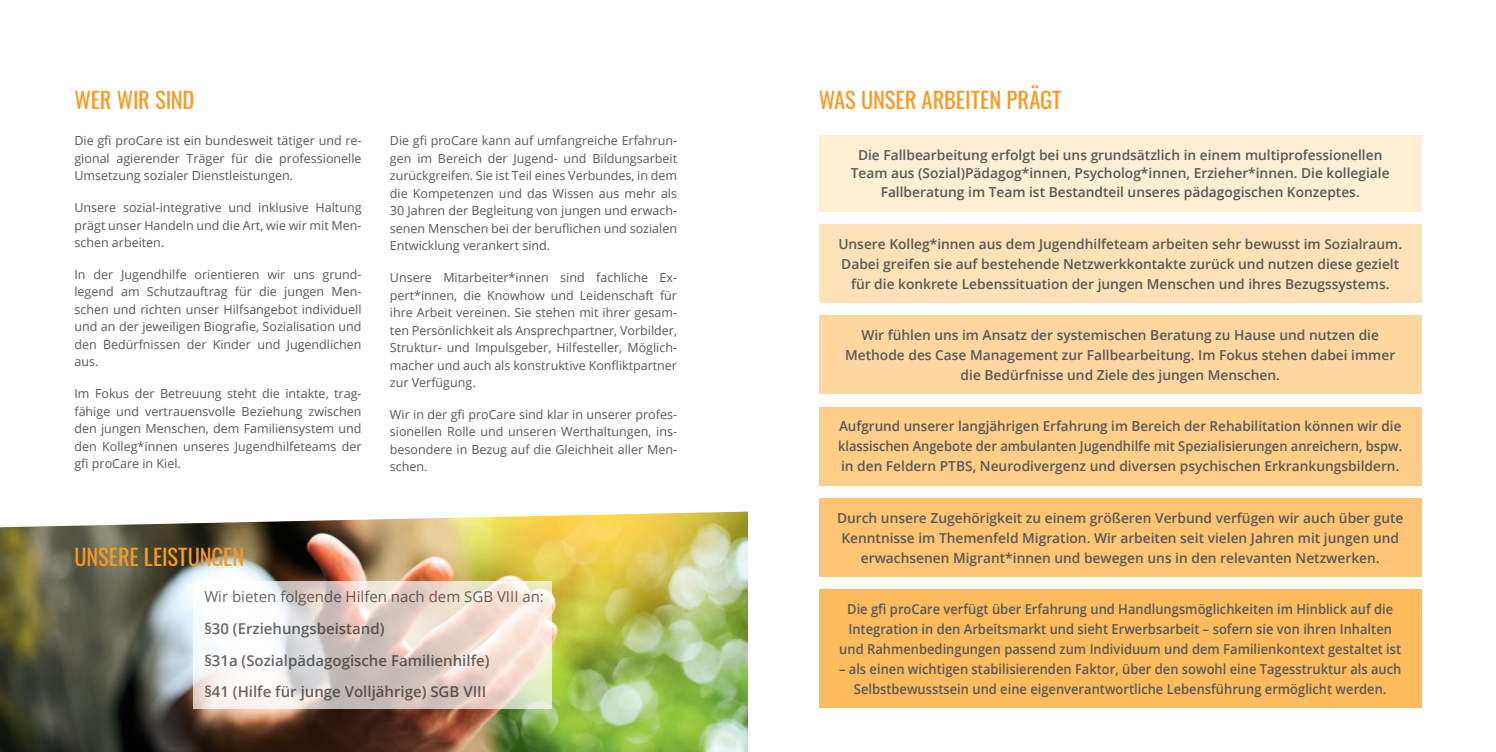
<style>
.page{position:relative;width:1496px;height:752px;background:#fff}
.page>*{position:absolute;margin:0;border:0;box-sizing:border-box;transform-origin:0 0}
.t1{font:22.5px "Oswald";letter-spacing:-.005em;color:#f79a21}
.t2{font:600 15px/31.6px "Open Sans";color:#231f20}
.t3{font:15px "Open Sans";color:#231f20}
.t4{font:600 13.75px/20px "Open Sans";color:#57585a;text-align:center}
.t5{font:600 13.75px/20px "Open Sans";color:#57585a;text-align:center;scale:.94 1}
.t6{font:12.5px/17.5px "Open Sans";color:#57585a;text-align:justify}
</style>
<div class="page">
<div style="left:819px;top:135px;width:602px;height:76px;background:#feeed2"></div>
<div style="left:819px;top:224px;width:602px;height:78px;background:#fee2b7"></div>
<div style="left:819px;top:315px;width:602px;height:79px;background:#fed79f"></div>
<div style="left:819px;top:406px;width:602px;height:79px;background:#fdce88"></div>
<div style="left:819px;top:497px;width:602px;height:79px;background:#fdc573"></div>
<img style="left:0;top:511px;width:748px;height:240px">
<div style="left:819px;top:589px;width:602px;height:119px;background:#fcbc5e"></div>
<svg style="left:193px;top:581px;width:358px;height:128px"></svg>
<h1 class="t1" style="left:74px;top:88px;width:121px">WER WIR SIND</h1>
<p class="t6" style="left:74px;top:131px;width:289px">Die gfi proCare ist ein bundesweit tätiger und re&shy;gional agierender Träger für die professionelle Umsetzung sozialer Dienstleistungen.</p>
<p class="t6" style="left:74px;top:198px;width:289px">Unsere sozial-integrative und inklusive Haltung prägt unser Handeln und die Art, wie wir mit Men&shy;schen arbeiten.</p>
<p class="t6" style="left:74px;top:265px;width:289px">In der Jugendhilfe orientieren wir uns grund&shy;legend am Schutzauftrag für die jungen Men&shy;schen und richten unser Hilfsangebot individuell und an der jeweiligen Biografie, Sozialisation und den Bedürfnissen der Kinder und Jugendlichen aus.</p>
<p class="t6" style="left:74px;top:384px;width:289px">Im Fokus der Betreuung steht die intakte, trag&shy;fähige und vertrauensvolle Beziehung zwischen den jungen Menschen, dem Familiensystem und den Kolleg*innen unseres Jugendhilfeteams der gfi proCare in Kiel.</p>
<p class="t6" style="left:390px;top:131px;width:289px">Die gfi proCare kann auf umfangreiche Erfahrun&shy;gen im Bereich der Jugend- und Bildungsarbeit zurückgreifen. Sie ist Teil eines Verbundes, in dem die Kompetenzen und das Wissen aus mehr als 30 Jahren der Begleitung von jungen und erwach&shy;senen Menschen bei der beruflichen und sozialen Entwicklung verankert sind.</p>
<p class="t6" style="left:390px;top:268px;width:289px">Unsere Mitarbeiter*innen sind fachliche Ex&shy;pert*innen, die Knowhow und Leidenschaft für ihre Arbeit vereinen. Sie stehen mit ihrer gesam&shy;ten Persönlichkeit als Ansprechpartner, Vorbilder, Struktur- und Impulsgeber, Hilfesteller, Möglich&shy;macher und auch als konstruktive Konfliktpartner zur Verfügung.</p>
<p class="t6" style="left:390px;top:405px;width:289px">Wir in der gfi proCare sind klar in unserer profes&shy;sionellen Rolle und unseren Werthaltungen, ins&shy;besondere in Bezug auf die Gleichheit aller Men&shy;schen.</p>
<h1 class="t1" style="left:74px;top:544px;width:171px">UNSERE LEISTUNGEN</h1>
<p class="t3" style="left:204px;top:590px;width:341px">Wir bieten folgende Hilfen nach dem SGB VIII an:</p>
<p class="t2" style="left:204px;top:613px;width:287px">§30 (Erziehungsbeistand)<br>§31a (Sozialpädagogische Familienhilfe) §41 (Hilfe für junge Volljährige) SGB VIII</p>
<h1 class="t1" style="left:819px;top:88px;width:244px">WAS UNSER ARBEITEN PRÄGT</h1>
<p class="t4" style="left:850px;top:147px;width:540px;line-height:18.8px">Die Fallbearbeitung erfolgt bei uns grundsätzlich in einem multiprofessionellen<br>Team aus (Sozial)Pädagog*innen, Psycholog*innen, Erzieher*innen. Die kollegiale<br>Fall beratung im Team ist Bestandteil unseres pädagogischen Konzeptes.</p>
<p class="t4" style="left:838px;top:235px;width:565px">Unsere Kolleg*innen aus dem Jugendhilfeteam arbeiten sehr bewusst im Sozialraum.<br>Dabei greifen sie auf bestehende Netzwerkkontakte zurück und nutzen diese gezielt für die konkrete Lebenssituation der jungen Menschen und ihres Bezugssystems.</p>
<p class="t4" style="left:845px;top:326px;width:551px">Wir fühlen uns im Ansatz der systemischen Beratung zu Hause und nutzen die<br>Methode des Case Management zur Fallbearbeitung. Im Fokus stehen dabei immer die Bedürfnisse und Ziele des jungen Menschen.</p>
<p class="t4" style="left:838px;top:417px;width:566px;text-align:justify">Aufgrund unserer langjährigen Erfahrung im Bereich der Rehabilitation können wir die klassischen Angebote der ambulanten Jugendhilfe mit Spezialisierungen anreichern, bspw. in den Feldern PTBS, Neurodivergenz und diversen psychischen Erkrankungsbildern.</p>
<p class="t4" style="left:837px;top:508px;width:568px">Durch unsere Zugehörigkeit zu einem größeren Verbund verfügen wir auch über gute<br>Kenntnisse im Themenfeld Migration. Wir arbeiten seit vielen Jahren mit jungen und erwachsenen Migrant*innen und bewegen uns in den relevanten Netzwerken.</p>
<p class="t5" style="left:839px;top:598px;width:599px">Die gfi proCare verfügt über Erfahrung und Handlungsmöglichkeiten im Hinblick auf die<br>Integration in den Arbeitsmarkt und sieht Erwerbsarbeit – sofern sie von ihren Inhalten und Rahmenbedingungen passend zum Individuum und dem Familienkontext gestaltet ist</p>
<p class="t5" style="left:839px;top:660px;width:600px">– als einen wichtigen stabilisierenden Faktor, über den sowohl eine Tagesstruktur als auch<br>Selbstbewusstsein und eine eigenverantwortliche Lebensführung ermöglicht werden.</p>
</div>
